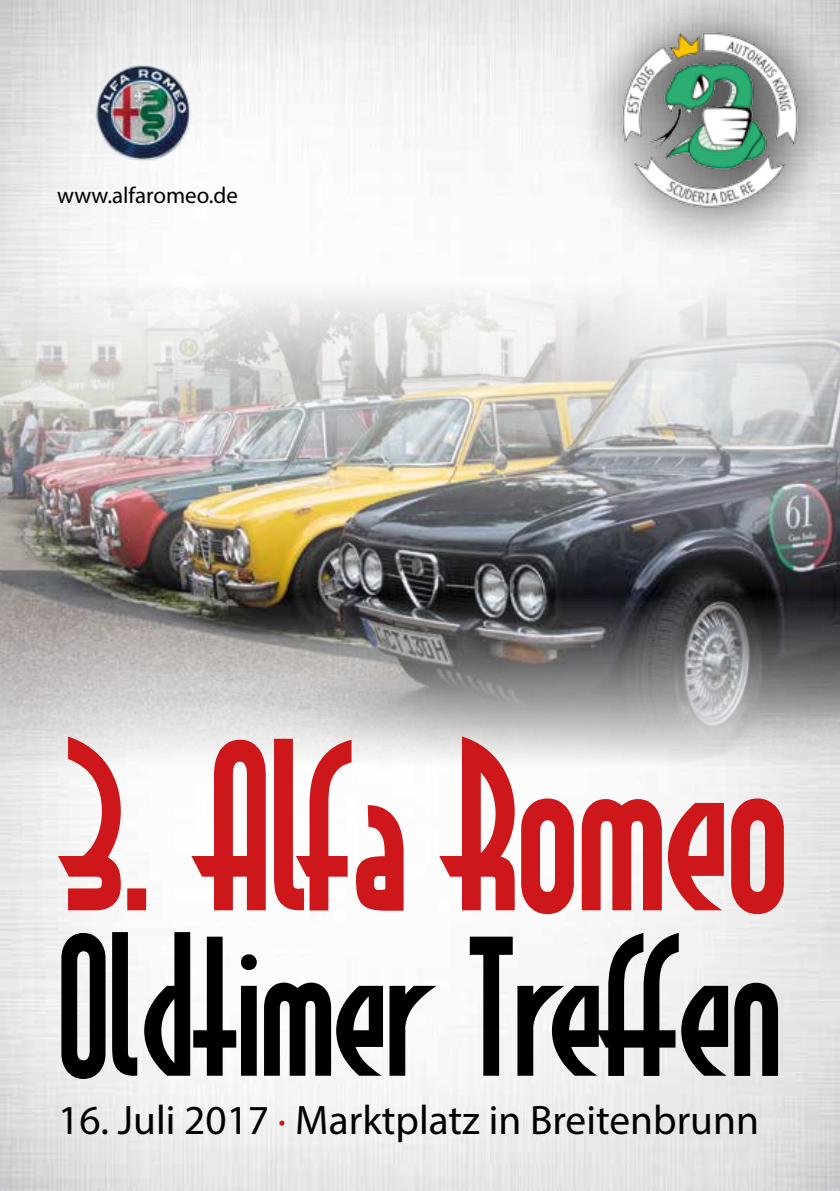
<style>
.page{position:relative;width:840px;height:1191px;background:#fff}
.page>*{position:absolute;margin:0;border:0;box-sizing:border-box;transform-origin:0 0}
.t1{font:202.4px "Astrud";color:#cd171a}
.t2{font:169.6px "Astrud";color:#000}
.t3{font:41.4px "Myriad Pro";color:#000}
.t4{font:23px "Myriad Pro";color:#000}
.s1{color:#cd171a}
</style>
<div class="page">
<img style="left:88px;top:57px;width:110px;height:110px">
<img style="left:0;top:261px;width:839px;height:528px">
<div style="left:574px;top:0;width:265px;height:261px;background:#000;opacity:.75"></div>
<img style="left:617px;top:27px;width:184px;height:184px">
<p class="t4" style="left:57px;top:181px;width:182px">www.alfaromeo.de</p>
<h1 class="t1" style="left:57px;top:707px;width:732px">3. Alfa Romeo</h1>
<h2 class="t2" style="left:58px;top:905px;width:723px">Oldtimer Treffen</h2>
<p class="t3" style="left:58px;top:1094px;width:702px">16. Juli 2017 <span class="s1">·</span> Marktplatz in Breitenbrunn</p>
</div>
